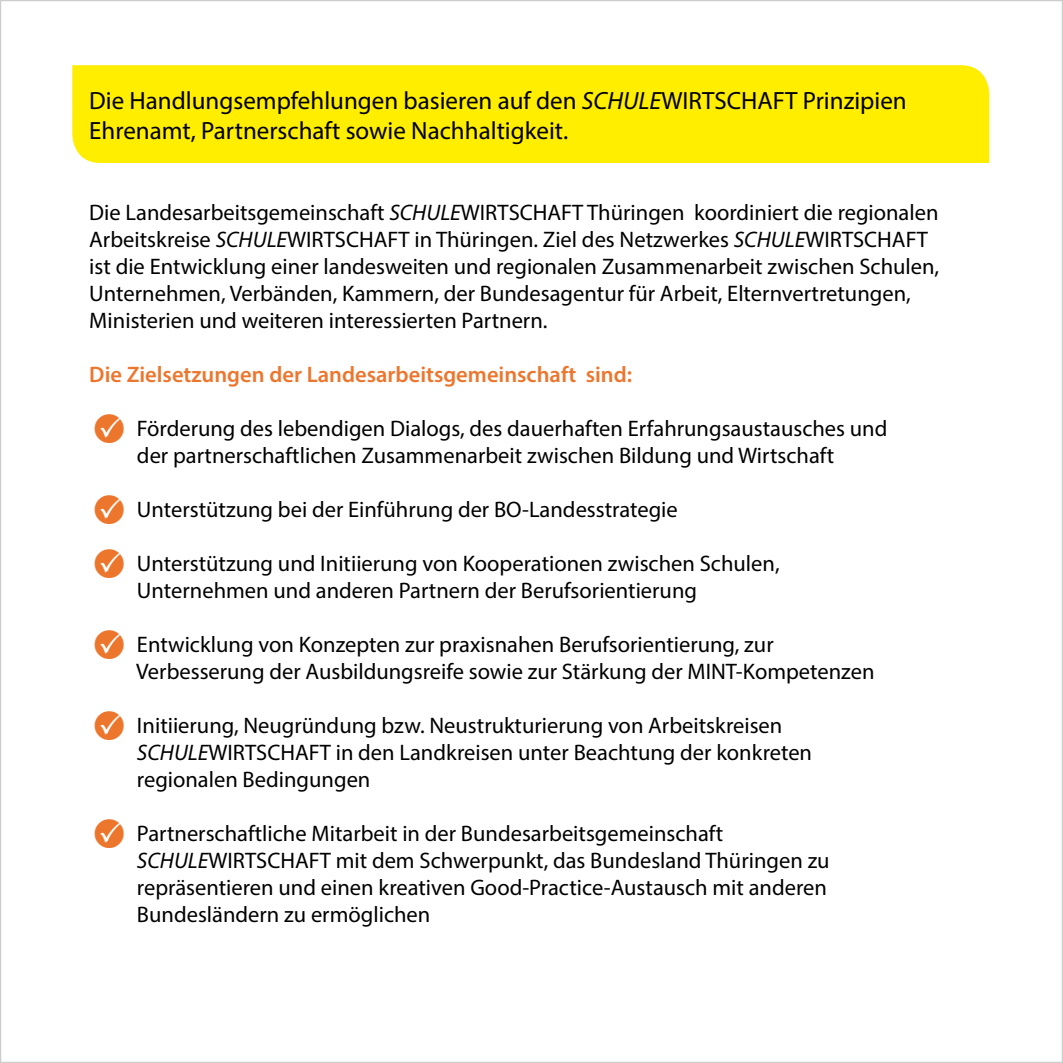
<style>
.page{position:relative;width:1063px;height:1063px;background:#fff}
.page>*{position:absolute;margin:0;border:0;box-sizing:border-box;transform-origin:0 0}
.t1{font:25px/30px "Myriad Pro";color:#000}
.t2{font:22.5px/27px "Myriad Pro";color:#000}
.t3{font:600 22.5px "Myriad Pro";color:#ed762d}
.s1{font-style:italic}
</style>
<div class="page">
<div style="left:72px;top:65px;width:917px;height:98px;background:#fe0"></div>
<p class="t1" style="left:89px;top:85px;width:819px">Die Handlungsempfehlungen basieren auf den <span class="s1">SCHULE</span>WIRTSCHAFT Prinzipien<br>Ehrenamt, Partnerschaft sowie Nachhaltigkeit.</p>
<p class="t2" style="left:89px;top:198px;width:852px">Die Landesarbeitsgemeinschaft <span class="s1">SCHULE</span>WIRTSCHAFT Thüringen koordiniert die regionalen Arbeitskreise <span class="s1">SCHULE</span>WIRTSCHAFT in Thüringen. Ziel des Netzwerkes <span class="s1">SCHULE</span>WIRTSCHAFT ist die Entwicklung einer landesweiten und regionalen Zusammenarbeit zwischen Schulen, Unternehmen, Verbänden, Kammern, der Bundesagentur für Arbeit, Elternvertretungen, Ministerien und weiteren interessierten Partnern.</p>
<p class="t3" style="left:89px;top:360px;width:544px">Die Zielsetzungen der Landesarbeitsgemeinschaft sind:</p>
<p class="t2" style="left:137px;top:414px;width:752px">Förderung des lebendigen Dialogs, des dauerhaften Erfahrungsaustausches und der partnerschaftlichen Zusammenarbeit zwischen Bildung und Wirtschaft</p>
<p class="t2" style="left:137px;top:495px;width:542px">Unterstützung bei der Einführung der BO-Landesstrategie</p>
<p class="t2" style="left:137px;top:549px;width:644px">Unterstützung und Initiierung von Kooperationen zwischen Schulen,<br>Unternehmen und anderen Partnern der Berufsorientierung</p>
<p class="t2" style="left:136px;top:630px;width:740px">Entwicklung von Konzepten zur praxisnahen Berufsorientierung, zur<br>Verbesserung der Ausbildungsreife sowie zur Stärkung der MINT-Kompetenzen</p>
<p class="t2" style="left:137px;top:711px;width:677px">Initiierung, Neugründung bzw. Neustrukturierung von Arbeitskreisen<br><span class="s1">SCHULE</span>WIRTSCHAFT in den Landkreisen unter Beachtung der konkreten regionalen Bedingungen</p>
<p class="t2" style="left:137px;top:819px;width:694px">Partnerschaftliche Mitarbeit in der Bundesarbeitsgemeinschaft <span class="s1">SCHULE</span>WIRTSCHAFT mit dem Schwerpunkt, das Bundesland Thüringen zu repräsentieren und einen kreativen Good-Practice-Austausch mit anderen Bundesländern zu ermöglichen</p>
</div>
